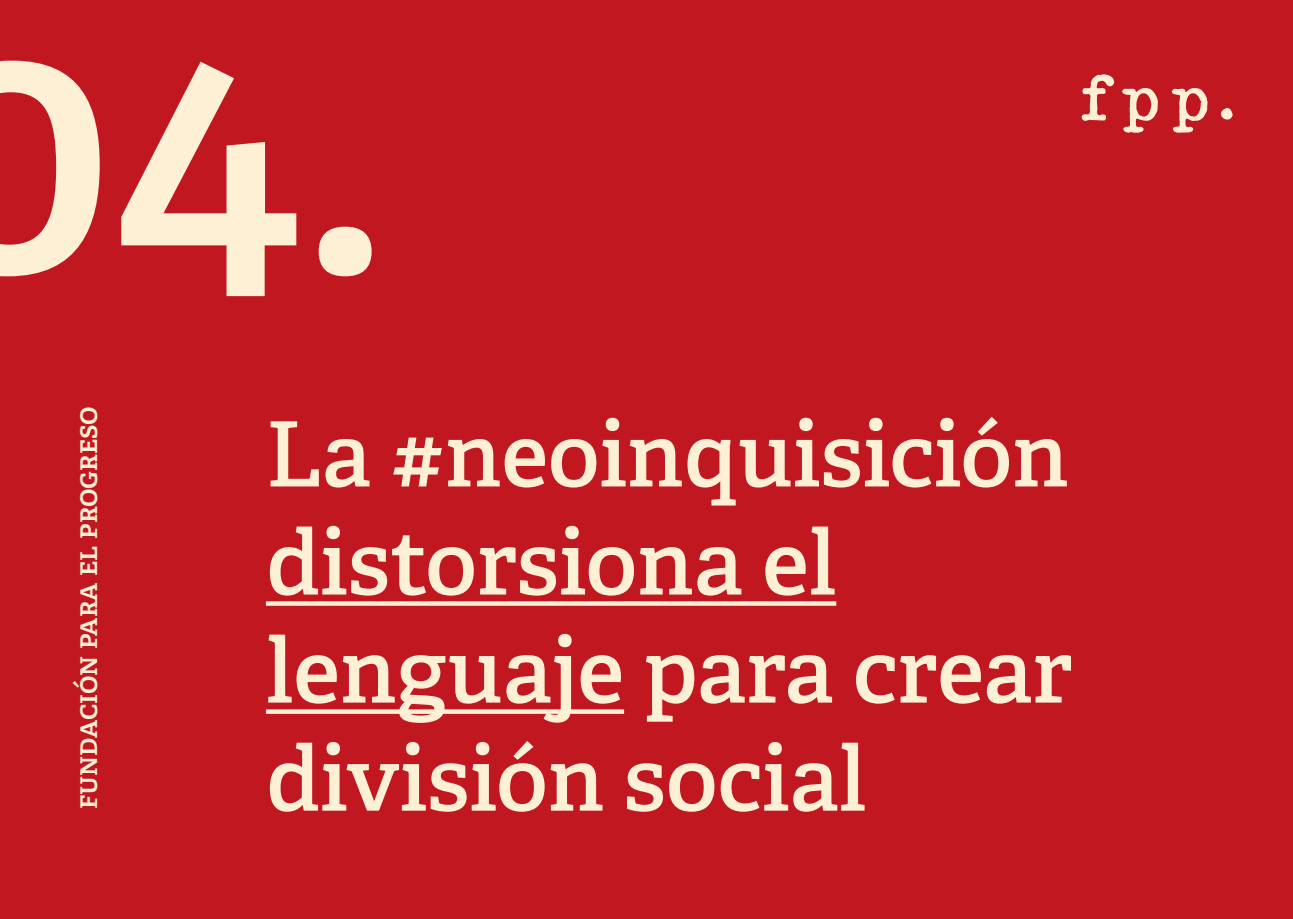
<style>
.page{position:relative;width:1293px;height:919px;background:#fff}
.page>*{position:absolute;margin:0;border:0;box-sizing:border-box;transform-origin:0 0}
.t1{font:600 360px "Adelle";color:#fdf0d5}
.t2{font:600 90px/108px "Adelle";color:#fdf0d5}
.t3{font:600 30px "Adelle";color:#fdf0d5}
</style>
<div class="page">
<div style="left:0;top:0;width:1293px;height:918px;background:#c11720"></div>
<svg style="left:266px;top:601px;width:570px;height:4px;background:#f8e0c7"></svg>
<svg style="left:266px;top:709px;width:358px;height:4px"></svg>
<svg style="left:1081px;top:74px;width:33px;height:47px"></svg>
<svg style="left:1122px;top:88px;width:36px;height:45px"></svg>
<svg style="left:1171px;top:88px;width:36px;height:45px"></svg>
<svg style="left:1221px;top:108px;width:11px;height:12px"></svg>
<h1 class="t1" style="left:-96px;top:-81px;width:487px">04.</h1>
<p class="t3" style="left:68px;top:809px;width:404px;rotate:-90deg">fundación para el progreso</p>
<p class="t2" style="left:266px;top:401px;width:808px">La #neoinquisición distorsiona el lenguaje para crear</p>
<p class="t2" style="left:266px;top:725px;width:602px">división social</p>
</div>
